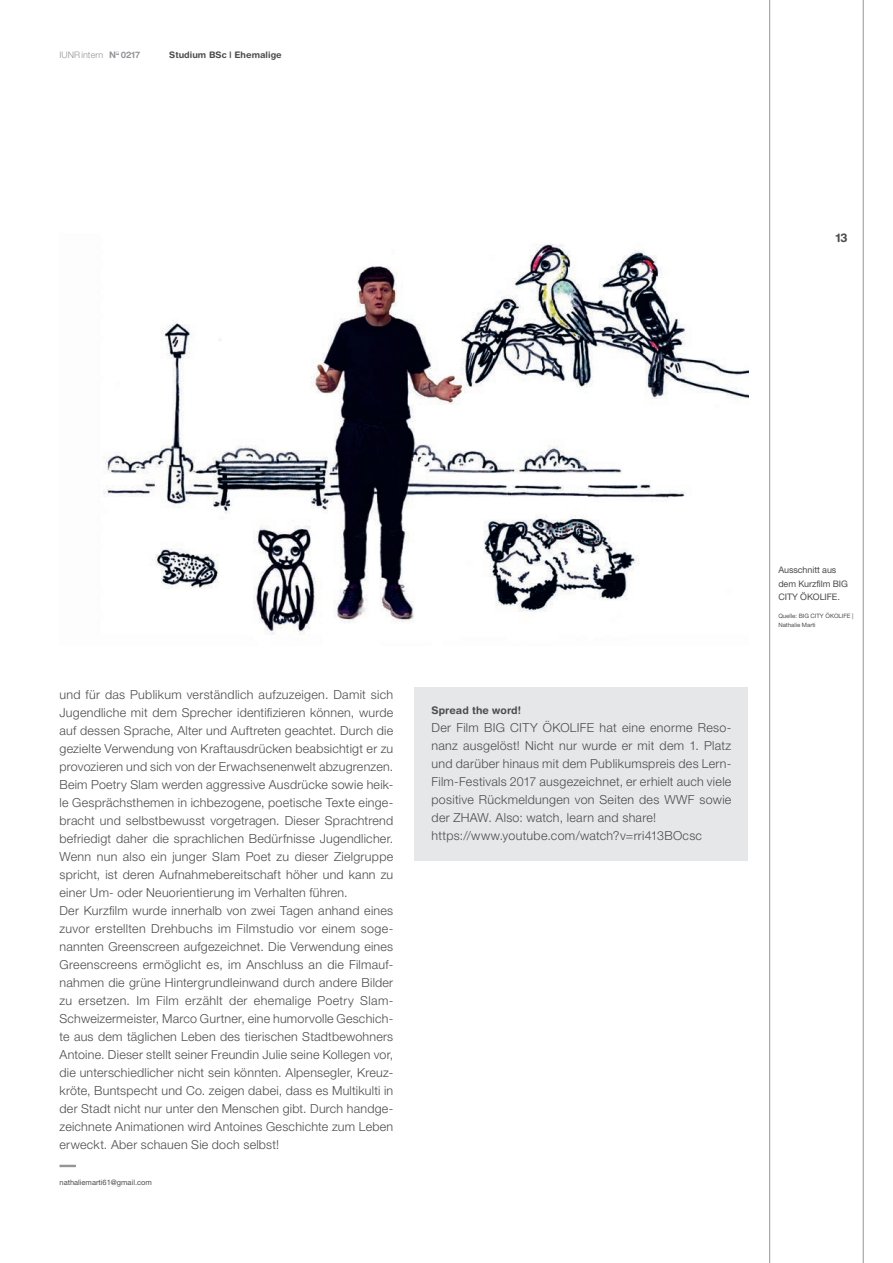
<style>
.page{position:relative;width:893px;height:1263px;background:#fff}
.page>*{position:absolute;margin:0;border:0;box-sizing:border-box;transform-origin:0 0}
.t1{font:300 12.45px/18px "Helvetica Neue LT Pro";letter-spacing:.02em;color:#4b4c4d}
.t2{font:700 12px "Helvetica Rounded LT Std";color:#4b4c4d}
.t3{font:700 10.5px "Helvetica Rounded LT Std";letter-spacing:.005em;color:#4b4c4d}
.t4{font:9px/13.5px "Helvetica Neue LT Pro";letter-spacing:-.01em;color:#4b4c4d}
.t5{font:700 9px "Helvetica Rounded LT Std";letter-spacing:.005em;color:#4b4c4d}
.t6{font:300 9px "Helvetica Neue LT Pro";letter-spacing:.005em;color:#939598}
.t7{font:7.5px "Helvetica Neue LT Pro";color:#4b4c4d}
.t8{font:6px/9px "Helvetica Neue LT Pro";color:#4b4c4d}
.s1{font-family:"Helvetica Rounded LT Std";font-weight:700}
</style>
<div class="page">
<svg style="left:60px;top:1165px;width:16px;height:2px"></svg>
<div style="left:415px;top:687px;width:333px;height:174px;background:#e6e7e9"></div>
<img style="left:103px;top:243px;width:645px;height:392px">
<hr style="left:769px;top:0;width:1px;height:1263px;background:#939598">
<hr style="left:863px;top:0;width:1px;height:1263px;background:#939598">
<p class="t6" style="left:60px;top:49px;width:82px">IUNRintern <span class="s1">N</span><sup>o</sup> <span class="s1">0217</span></p>
<p class="t5" style="left:169px;top:49px;width:114px">Studium BSc | Ehemalige</p>
<p class="t2" style="left:836px;top:231px;width:13px">13</p>
<p class="t1" style="left:60px;top:685px;width:335px">und für das Publikum verständlich aufzuzeigen. Damit sich Jugendliche mit dem Sprecher identifizieren können, wurde auf dessen Sprache, Alter und Auftreten geachtet. Durch die gezielte Verwendung von Kraftausdrücken beabsichtigt er zu provozieren und sich von der Erwachsenenwelt abzugrenzen.<br>Beim Poetry Slam werden aggressive Ausdrücke sowie heik&shy;le Gesprächsthemen in ichbezogene, poetische Texte einge&shy;bracht und selbstbewusst vorgetragen. Dieser Sprachtrend befriedigt daher die sprachlichen Bedürfnisse Jugendlicher.<br>Wenn nun also ein junger Slam Poet zu dieser Zielgruppe spricht, ist deren Aufnahmebereitschaft höher und kann zu einer Um- oder Neuorientierung im Verhalten führen.<br>Der Kurzfilm wurde innerhalb von zwei Tagen anhand eines zuvor erstellten Drehbuchs im Filmstudio vor einem soge&shy;nannten Greenscreen aufgezeichnet. Die Verwendung eines Greenscreens ermöglicht es, im Anschluss an die Filmauf&shy;nahmen die grüne Hintergrundleinwand durch andere Bilder zu ersetzen. Im Film erzählt der ehemalige Poetry Slam-Schweizermeister, Marco Gurtner, eine humorvolle Geschich&shy;te aus dem täglichen Leben des tierischen Stadtbewohners Antoine. Dieser stellt seiner Freundin Julie seine Kollegen vor, die unterschiedlicher nicht sein könnten. Alpensegler, Kreuz&shy;kröte, Buntspecht und Co. zeigen dabei, dass es Multikulti in der Stadt nicht nur unter den Menschen gibt. Durch handge&shy;zeichnete Animationen wird Antoines Geschichte zum Leben erweckt. Aber schauen Sie doch selbst!</p>
<p class="t7" style="left:60px;top:1178px;width:94px">nathaliemarti61@gmail.com</p>
<p class="t3" style="left:432px;top:703px;width:91px">Spread the word!</p>
<p class="t1" style="left:432px;top:718px;width:301px">Der Film BIG CITY ÖKOLIFE hat eine enorme Reso&shy;nanz ausgelöst! Nicht nur wurde er mit dem 1. Platz und darüber hinaus mit dem Publikumspreis des Lern-Film-Festivals 2017 ausgezeichnet, er erhielt auch viele positive Rückmeldungen von Seiten des WWF sowie der ZHAW. Also: watch, learn and share! https://www.youtube.com/watch?v=rri413BOcsc</p>
<p class="t4" style="left:778px;top:563px;width:71px">Ausschnitt aus dem Kurzfilm BIG<br>CITY ÖKOLIFE.</p>
<p class="t8" style="left:778px;top:611px;width:77px">Quelle: BIG CITY ÖKOLIFE |<br>Nathalie Marti</p>
</div>
